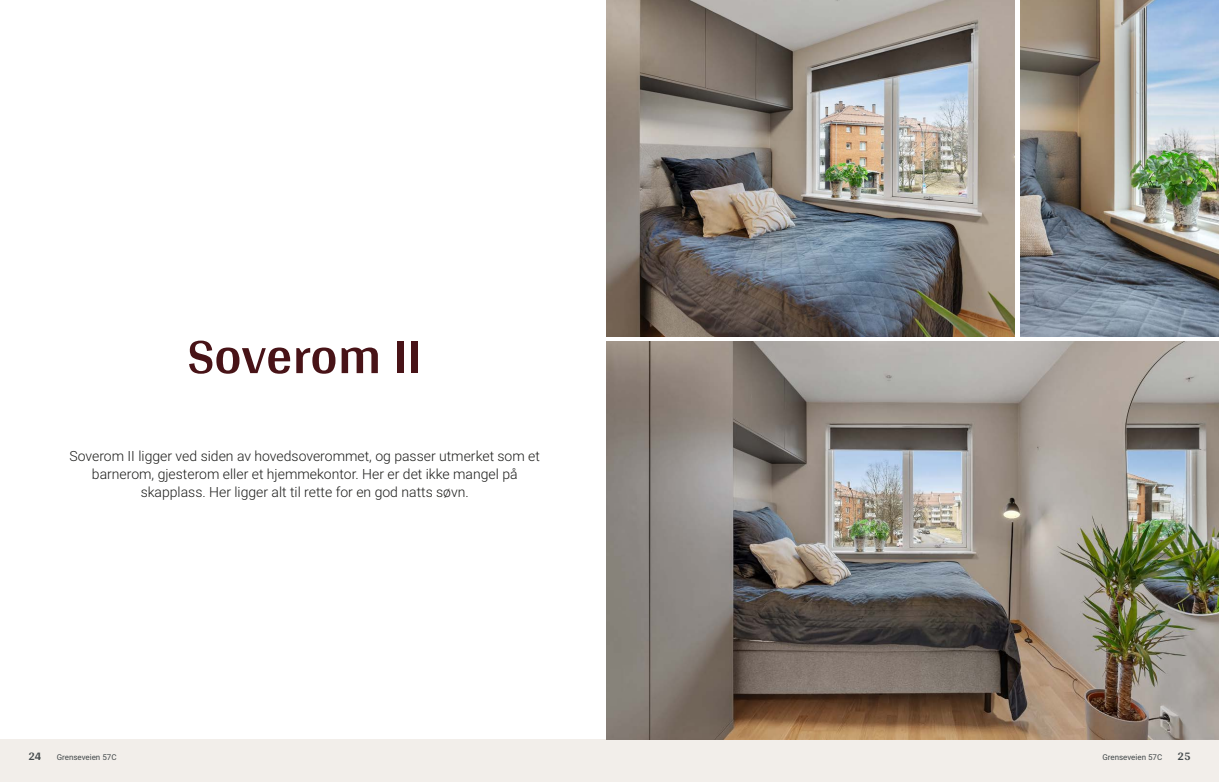
<style>
.page{position:relative;width:1219px;height:782px;background:#fff}
.page>*{position:absolute;margin:0;border:0;box-sizing:border-box;transform-origin:0 0}
.t1{font:700 52px "Arya";color:#481317}
.t2{font:300 14px/18px "Roboto Vitec";color:#1d1d1b;text-align:center}
.t3{font:700 12px "Arya";color:#414749}
.t4{font:8px "Roboto Vitec";color:#414749}
</style>
<div class="page">
<div style="left:0;top:739px;width:612px;height:42px;background:#f2eeea"></div>
<div style="left:607px;top:739px;width:612px;height:42px;background:#f2eeea"></div>
<img style="left:607px;top:0;width:408px;height:336px">
<img style="left:1020px;top:0;width:199px;height:336px">
<img style="left:607px;top:342px;width:612px;height:396px">
<h1 class="t1" style="left:187px;top:324px;width:236px">Soverom II</h1>
<p class="t2" style="left:69px;top:446px;width:472px">Soverom II ligger ved siden av hovedsoverommet, og passer utmerket som et barnerom, gjesterom eller et hjemmekontor. Her er det ikke mangel på skapplass. Her ligger alt til rette for en god natts søvn.</p>
<p class="t3" style="left:28px;top:749px;width:15px">24</p>
<p class="t4" style="left:57px;top:751px;width:61px">Grenseveien 57C</p>
<p class="t4" style="left:1102px;top:751px;width:61px">Grenseveien 57C</p>
<p class="t3" style="left:1177px;top:749px;width:15px">25</p>
</div>
